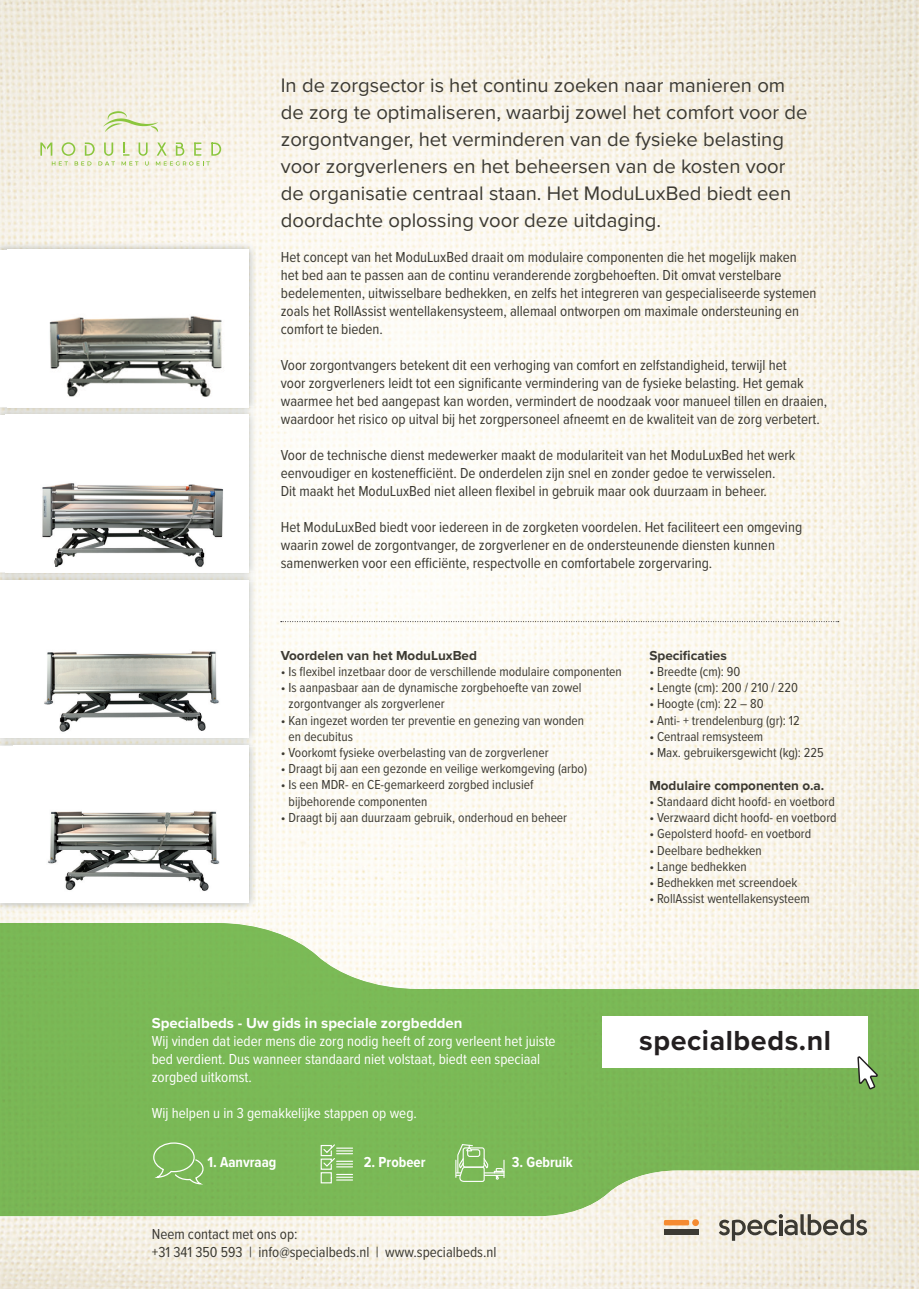
<style>
.page{position:relative;width:919px;height:1289px;background:#fff}
.page>*{position:absolute;margin:0;border:0;box-sizing:border-box;transform-origin:0 0}
.t1{font:700 28.5px "Proxima Nova";letter-spacing:.02em;color:#231f20}
.t2{font:20.25px/27px "Proxima Nova";color:#3c3a33}
.t3{font:15px/18px "Proxima Nova Cond";color:#3c3a33}
.t4{font:15px/18px "Proxima Nova Cond";color:#fff}
.t5{font:700 15px "Proxima Nova";color:#fff}
.t6{font:700 15px "Proxima Nova Cond";color:#fff}
.t7{font:13.5px/16.2px "Proxima Nova Cond";color:#3c3a33}
.t8{font:700 13.5px "Proxima Nova";color:#3c3a33}
</style>
<div class="page">
<img style="left:0;top:0;width:561px;height:268px">
<img style="left:561px;top:0;width:357px;height:978px">
<img style="left:258px;top:268px;width:304px;height:483px">
<img style="left:255px;top:751px;width:307px;height:215px">
<img style="left:0;top:912px;width:255px;height:11px">
<img style="left:358px;top:966px;width:204px;height:12px">
<img style="left:0;top:1216px;width:918px;height:72px">
<div style="left:0;top:923px;width:358px;height:293px;background:#7ab956"></div>
<img style="left:357px;top:978px;width:561px;height:238px">
<svg style="left:281px;top:621px;width:557px;height:1px"></svg>
<img style="left:0;top:241px;width:258px;height:174px">
<div style="left:0;top:250px;width:249px;height:157px;background:#fff"></div>
<img style="left:49px;top:316px;width:173px;height:81px">
<svg style="left:718px;top:1213px;width:149px;height:27px;background:#b9b4a9"></svg>
<div style="left:664px;top:1229px;width:34px;height:5px;background:#3c3a33"></div>
<div style="left:692px;top:1219px;width:7px;height:6px;background:#f58b32;border-radius:50%"></div>
<div style="left:664px;top:1219px;width:25px;height:6px;background:#f58b32"></div>
<svg style="left:455px;top:1143px;width:50px;height:39px;background:#94c677"></svg>
<svg style="left:152px;top:1141px;width:53px;height:43px;background:#87be66"></svg>
<svg style="left:320px;top:1143px;width:32px;height:40px"></svg>
<div style="left:602px;top:1016px;width:265px;height:51px;background:#fff"></div>
<svg style="left:856px;top:1054px;width:22px;height:36px"></svg>
<img style="left:249px;top:406px;width:9px;height:331px">
<img style="left:42px;top:483px;width:181px;height:84px">
<img style="left:0;top:737px;width:258px;height:175px">
<div style="left:0;top:745px;width:249px;height:158px;background:#fff"></div>
<img style="left:47px;top:811px;width:173px;height:80px">
<img style="left:0;top:571px;width:258px;height:10px">
<img style="left:0;top:571px;width:249px;height:1px">
<svg style="left:0;top:737px;width:13px;height:9px"></svg>
<div style="left:0;top:580px;width:249px;height:157px;background:#fff"></div>
<img style="left:44px;top:651px;width:175px;height:81px">
<svg style="left:103px;top:111px;width:55px;height:21px"></svg>
<svg style="left:40px;top:142px;width:75px;height:23px;background:#e3e8c9"></svg>
<svg style="left:121px;top:142px;width:28px;height:23px"></svg>
<svg style="left:156px;top:142px;width:65px;height:23px"></svg>
<p class="t2" style="left:281px;top:71px;width:528px">In de zorgsector is het continu zoeken naar manieren om de zorg te optimaliseren, waarbij zowel het comfort voor de zorgontvanger, het verminderen van de fysieke belasting voor zorgverleners en het beheersen van de kosten voor de organisatie centraal staan. Het ModuLuxBed biedt een doordachte oplossing voor deze uitdaging.</p>
<p class="t3" style="left:281px;top:247px;width:537px">Het concept van het ModuLuxBed draait om modulaire componenten die het mogelijk maken het bed aan te passen aan de continu veranderende zorgbehoeften. Dit omvat verstelbare bedelementen, uitwisselbare bedhekken, en zelfs het integreren van gespecialiseerde systemen zoals het RollAssist wentellakensysteem, allemaal ontworpen om maximale ondersteuning en comfort te bieden.</p>
<p class="t3" style="left:281px;top:355px;width:548px">Voor zorgontvangers betekent dit een verhoging van comfort en zelfstandigheid, terwijl het<br>voor zorgverleners leidt tot een significante vermindering van de fysieke belasting. Het gemak waarmee het bed aangepast kan worden, vermindert de noodzaak voor manueel tillen en draaien, waardoor het risico op uitval bij het zorgpersoneel afneemt en de kwaliteit van de zorg verbetert.</p>
<p class="t3" style="left:281px;top:445px;width:516px">Voor de technische dienst medewerker maakt de modulariteit van het ModuLuxBed het werk eenvoudiger en kostenefficiënt. De onderdelen zijn snel en zonder gedoe te verwisselen.<br>Dit maakt het ModuLuxBed niet alleen flexibel in gebruik maar ook duurzaam in beheer.</p>
<p class="t3" style="left:281px;top:517px;width:523px">Het ModuLuxBed biedt voor iedereen in de zorgketen voordelen. Het faciliteert een omgeving waarin zowel de zorgontvanger, de zorgverlener en de ondersteunende diensten kunnen samenwerken voor een efficiënte, respectvolle en comfortabele zorgervaring.</p>
<p class="t8" style="left:281px;top:645px;width:198px">Voordelen van het ModuLuxBed</p>
<p class="t7" style="left:281px;top:662px;width:342px">• Is flexibel inzetbaar door de verschillende modulaire componenten</p>
<p class="t7" style="left:288px;top:679px;width:294px;text-indent:-8px">• Is aanpasbaar aan de dynamische zorgbehoefte van zowel zorgontvanger als zorgverlener</p>
<p class="t7" style="left:288px;top:711px;width:297px;text-indent:-8px">• Kan ingezet worden ter preventie en genezing van wonden en decubitus</p>
<p class="t7" style="left:281px;top:743px;width:269px">• Voorkomt fysieke overbelasting van de zorgverlener</p>
<p class="t7" style="left:281px;top:760px;width:308px">• Draagt bij aan een gezonde en veilige werkomgeving (arbo)</p>
<p class="t7" style="left:288px;top:776px;width:246px;text-indent:-8px">• Is een MDR- en CE-gemarkeerd zorgbed inclusief bijbehorende componenten</p>
<p class="t7" style="left:281px;top:808px;width:288px">• Draagt bij aan duurzaam gebruik, onderhoud en beheer</p>
<p class="t8" style="left:649px;top:645px;width:79px">Specificaties</p>
<p class="t7" style="left:649px;top:662px;width:93px">• Breedte (cm): 90</p>
<p class="t7" style="left:649px;top:679px;width:150px">• Lengte (cm): 200 / 210 / 220</p>
<p class="t7" style="left:649px;top:695px;width:116px">• Hoogte (cm): 22 – 80</p>
<p class="t7" style="left:649px;top:711px;width:152px">• Anti- + trendelenburg (gr): 12</p>
<p class="t7" style="left:649px;top:727px;width:115px">• Centraal remsysteem</p>
<p class="t7" style="left:649px;top:743px;width:176px">• Max. gebruikersgewicht (kg): 225</p>
<p class="t8" style="left:649px;top:775px;width:176px">Modulaire componenten o.a.</p>
<p class="t7" style="left:649px;top:792px;width:187px">• Standaard dicht hoofd- en voetbord</p>
<p class="t7" style="left:649px;top:809px;width:189px">• Verzwaard dicht hoofd- en voetbord</p>
<p class="t7" style="left:649px;top:825px;width:163px">• Gepolsterd hoofd- en voetbord</p>
<p class="t7" style="left:649px;top:841px;width:114px">• Deelbare bedhekken</p>
<p class="t7" style="left:649px;top:857px;width:99px">• Lange bedhekken</p>
<p class="t7" style="left:649px;top:873px;width:149px">• Bedhekken met screendoek</p>
<p class="t7" style="left:649px;top:890px;width:162px">• RollAssist wentellakensysteem</p>
<p class="t5" style="left:152px;top:1011px;width:312px">Specialbeds - Uw gids in speciale zorgbedden</p>
<p class="t4" style="left:152px;top:1031px;width:405px">Wij vinden dat ieder mens die zorg nodig heeft of zorg verleent het juiste bed verdient. Dus wanneer standaard niet volstaat, biedt een speciaal zorgbed uitkomst.</p>
<p class="t4" style="left:152px;top:1103px;width:267px">Wij helpen u in 3 gemakkelijke stappen op weg.</p>
<p class="t6" style="left:207px;top:1150px;width:71px">1. Aanvraag</p>
<p class="t6" style="left:364px;top:1150px;width:63px">2. Probeer</p>
<p class="t6" style="left:512px;top:1150px;width:62px">3. Gebruik</p>
<p class="t3" style="left:152px;top:1224px;width:346px">Neem contact met ons op:<br>+31 341 350 593 | info@specialbeds.nl | www.specialbeds.nl</p>
<h1 class="t1" style="left:639px;top:1018px;width:193px">specialbeds.nl</h1>
</div>
